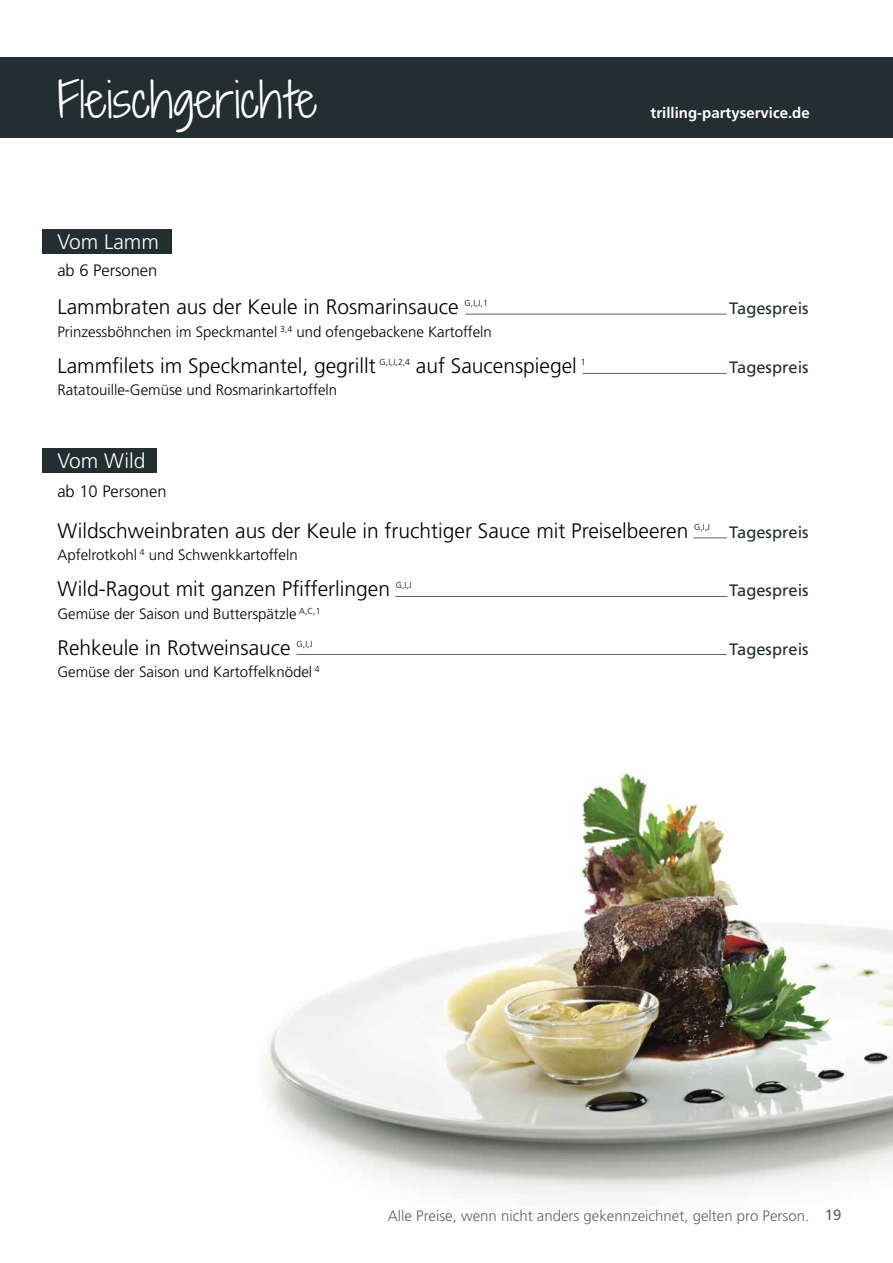
<style>
.page{position:relative;width:893px;height:1263px;background:#fff}
.page>*{position:absolute;margin:0;border:0;box-sizing:border-box;transform-origin:0 0}
.t1{font:300 46.5px "Shadows Into";color:#fff}
.t2{font:300 21px "Frutiger";color:#000}
.t3{font:300 21px "Frutiger";color:#fff}
.t4{font:16.5px "Frutiger";color:#222e2f}
.t5{font:300 16.5px "Frutiger";color:#000}
.t6{font:300 15px "Frutiger";color:#000}
.t7{font:300 15px "Frutiger";color:#636363}
.t8{font:700 15px "Frutiger";color:#fff}
.t9{font:300 8.7px "Frutiger";color:#000}
.s1{font-weight:400}
</style>
<div class="page">
<div style="left:0;top:57px;width:893px;height:81px;background:#222e2f"></div>
<img style="left:264px;top:772px;width:629px;height:424px">
<div style="left:43px;top:230px;width:129px;height:24px;background:#222e2f"></div>
<div style="left:43px;top:449px;width:114px;height:24px;background:#222e2f"></div>
<hr style="left:466px;top:314px;width:261px;height:1px;background:#636363">
<hr style="left:583px;top:373px;width:144px;height:1px;background:#636363">
<hr style="left:693px;top:538px;width:34px;height:1px;background:#636363">
<hr style="left:395px;top:596px;width:332px;height:1px;background:#636363">
<hr style="left:297px;top:654px;width:430px;height:1px;background:#636363">
<h1 class="t1" style="left:57px;top:66px;width:261px">Fleischgerichte</h1>
<p class="t3" style="left:57px;top:230px;width:103px">Vom Lamm</p>
<p class="t8" style="left:651px;top:104px;width:161px">trilling-partyservice.de</p>
<p class="t5" style="left:57px;top:260px;width:101px">ab 6 Personen</p>
<p class="t2" style="left:57px;top:295px;width:403px">Lammbraten aus der Keule in Rosmarinsauce</p>
<p class="t9" style="left:465px;top:298px;width:25px">G,I,J,1</p>
<p class="t4" style="left:729px;top:299px;width:81px">Tagespreis</p>
<p class="t6" style="left:57px;top:323px;width:436px">Prinzessböhnchen im Speckmantel <sup>3,4</sup> und ofengebackene Kartoffeln</p>
<p class="t2" style="left:57px;top:353px;width:320px">Lammfilets im Speckmantel, gegrillt</p>
<p class="t9" style="left:380px;top:357px;width:32px">G,I,J,2,4</p>
<p class="t2" style="left:416px;top:353px;width:163px">auf Saucenspiegel</p>
<p class="t9" style="left:581px;top:357px;width:6px">1</p>
<p class="t4" style="left:729px;top:357px;width:81px">Tagespreis</p>
<p class="t6" style="left:57px;top:381px;width:281px">Ratatouille-Gemüse und Rosmarinkartoffeln</p>
<p class="t3" style="left:57px;top:449px;width:90px">Vom Wild</p>
<p class="t5" style="left:57px;top:482px;width:111px">ab 10 Personen</p>
<p class="t2" style="left:57px;top:518px;width:632px">Wildschweinbraten aus der Keule in fruchtiger Sauce mit Preiselbeeren</p>
<p class="t9" style="left:694px;top:522px;width:17px">G,I,J</p>
<p class="t4" style="left:729px;top:522px;width:81px">Tagespreis</p>
<p class="t6" style="left:57px;top:546px;width:242px">Apfelrotkohl <sup>4</sup> und Schwenkkartoffeln</p>
<p class="t2" style="left:57px;top:577px;width:334px">Wild-Ragout mit ganzen Pfifferlingen</p>
<p class="t9" style="left:396px;top:580px;width:17px">G,I,J</p>
<p class="t4" style="left:729px;top:581px;width:81px">Tagespreis</p>
<p class="t6" style="left:57px;top:605px;width:265px">Gemüse der Saison und Butterspätzle <sup>A,C,1</sup></p>
<p class="t2" style="left:57px;top:635px;width:235px">Rehkeule in Rotweinsauce</p>
<p class="t9" style="left:297px;top:639px;width:17px">G,I,J</p>
<p class="t4" style="left:729px;top:639px;width:81px">Tagespreis</p>
<p class="t6" style="left:57px;top:663px;width:264px">Gemüse der Saison und Kartoffelknödel <sup>4</sup></p>
<p class="t7" style="left:388px;top:1207px;width:455px">Alle Preise, wenn nicht anders gekennzeichnet, gelten pro Person. <span class="s1">19</span></p>
</div>
